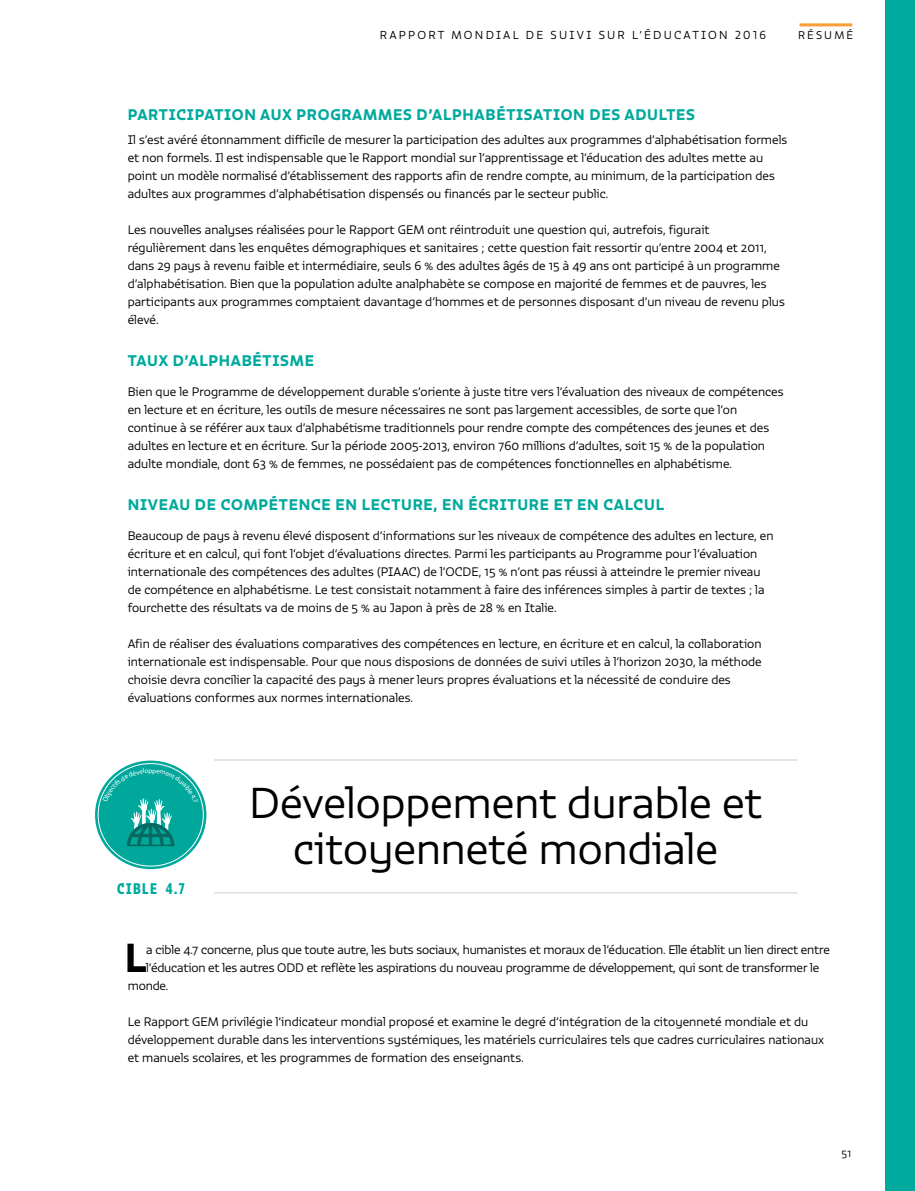
<style>
.page{position:relative;width:915px;height:1191px;background:#fff}
.page>*{position:absolute;margin:0;border:0;box-sizing:border-box;transform-origin:0 0}
.t1{font:300 42px/46.5px "Vita Std";color:#000;text-align:center}
.t2{font:39.45px "Vita Std Bld";color:#000}
.t3{font:15px "Vita Std Bld";letter-spacing:.05em;color:#00a99d}
.t4{font:15px "Vita Cond Std Bld";color:#00a99d}
.t5{font:300 12px/18px "Vita Std";letter-spacing:.005em;color:#000}
.t6{font:300 11.25px "Vita Std";letter-spacing:.2em;color:#000}
.t7{font:300 10.8px "Vita Std";letter-spacing:.2em;color:#000}
.t8{font:300 10.5px "Vita Std";color:#000}
.t9{font:6.75px "Oswald";color:#fff}
</style>
<div class="page">
<div style="left:884px;top:0;width:30px;height:1191px;background:#00a99d"></div>
<hr style="left:799px;top:23px;width:52px;height:3px;background:#f99d34">
<svg style="left:95px;top:760px;width:111px;height:109px;background:#1eb1a7"></svg>
<hr style="left:214px;top:759px;width:583px;height:1px;background:#dfdcdb">
<hr style="left:214px;top:892px;width:583px;height:1px;background:#dfdcdb">
<svg style="left:102px;top:768px;width:96px;height:78px;background:#1dada2"></svg>
<p class="t6" style="left:380px;top:28px;width:387px">RAPPORT MONDIAL DE SUIVI SUR L’ÉDUCATION 2016</p>
<p class="t7" style="left:797px;top:28px;width:57px">RÉSUMÉ</p>
<p class="t3" style="left:128px;top:104px;width:568px">PARTICIPATION AUX PROGRAMMES D’ALPHABÉTISATION DES ADULTES</p>
<p class="t5" style="left:128px;top:131px;width:661px">Il s’est avéré étonnamment difficile de mesurer la participation des adultes aux programmes d’alphabétisation formels et non formels. Il est indispensable que le Rapport mondial sur l’apprentissage et l’éducation des adultes mette au point un modèle normalisé d’établissement des rapports afin de rendre compte, au minimum, de la participation des adultes aux programmes d’alphabétisation dispensés ou financés par le secteur public.</p>
<p class="t5" style="left:128px;top:221px;width:658px">Les nouvelles analyses réalisées pour le Rapport GEM ont réintroduit une question qui, autrefois, figurait régulièrement dans les enquêtes démographiques et sanitaires ; cette question fait ressortir qu’entre 2004 et 2011, dans 29 pays à revenu faible et intermédiaire, seuls 6 % des adultes âgés de 15 à 49 ans ont participé à un programme d’alphabétisation. Bien que la population adulte analphabète se compose en majorité de femmes et de pauvres, les participants aux programmes comptaient davantage d’hommes et de personnes disposant d’un niveau de revenu plus élevé.</p>
<p class="t3" style="left:128px;top:351px;width:188px">TAUX D’ALPHABÉTISME</p>
<p class="t5" style="left:128px;top:383px;width:657px">Bien que le Programme de développement durable s’oriente à juste titre vers l’évaluation des niveaux de compétences en lecture et en écriture, les outils de mesure nécessaires ne sont pas largement accessibles, de sorte que l’on continue à se référer aux taux d’alphabétisme traditionnels pour rendre compte des compétences des jeunes et des adultes en lecture et en écriture. Sur la période 2005-2013, environ 760 millions d’adultes, soit 15 % de la population adulte mondiale, dont 63 % de femmes, ne possédaient pas de compétences fonctionnelles en alphabétisme.</p>
<p class="t3" style="left:128px;top:495px;width:537px">NIVEAU DE COMPÉTENCE EN LECTURE, EN ÉCRITURE ET EN CALCUL</p>
<p class="t5" style="left:128px;top:527px;width:647px">Beaucoup de pays à revenu élevé disposent d’informations sur les niveaux de compétence des adultes en lecture, en écriture et en calcul, qui font l’objet d’évaluations directes. Parmi les participants au Programme pour l’évaluation internationale des compétences des adultes (PIAAC) de l’OCDE, 15 % n’ont pas réussi à atteindre le premier niveau de compétence en alphabétisme. Le test consistait notamment à faire des inférences simples à partir de textes ; la fourchette des résultats va de moins de 5 % au Japon à près de 28 % en Italie.</p>
<p class="t5" style="left:128px;top:635px;width:635px">Afin de réaliser des évaluations comparatives des compétences en lecture, en écriture et en calcul, la collaboration internationale est indispensable. Pour que nous disposions de données de suivi utiles à l’horizon 2030, la méthode choisie devra concilier la capacité des pays à mener leurs propres évaluations et la nécessité de conduire des évaluations conformes aux normes internationales.</p>
<p class="t9" style="left:148px;top:766px;width:6px">p</p>
<p class="t4" style="left:117px;top:878px;width:69px">CIBLE 4.7</p>
<h1 class="t1" style="left:249px;top:778px;width:514px">Développement durable et citoyenneté mondiale</h1>
<h2 class="t2" style="left:125px;top:931px;width:23px">L</h2>
<p class="t5" style="left:146px;top:941px;width:684px">a cible 4.7 concerne, plus que toute autre, les buts sociaux, humanistes et moraux de l’éducation. Elle établit un lien direct entre</p>
<p class="t5" style="left:146px;top:959px;width:674px">l’éducation et les autres ODD et reflète les aspirations du nouveau programme de développement, qui sont de transformer le</p>
<p class="t5" style="left:128px;top:977px;width:42px">monde.</p>
<p class="t5" style="left:128px;top:1013px;width:697px">Le Rapport GEM privilégie l’indicateur mondial proposé et examine le degré d’intégration de la citoyenneté mondiale et du développement durable dans les interventions systémiques, les matériels curriculaires tels que cadres curriculaires nationaux et manuels scolaires, et les programmes de formation des enseignants.</p>
<p class="t8" style="left:841px;top:1146px;width:11px">51</p>
</div>
